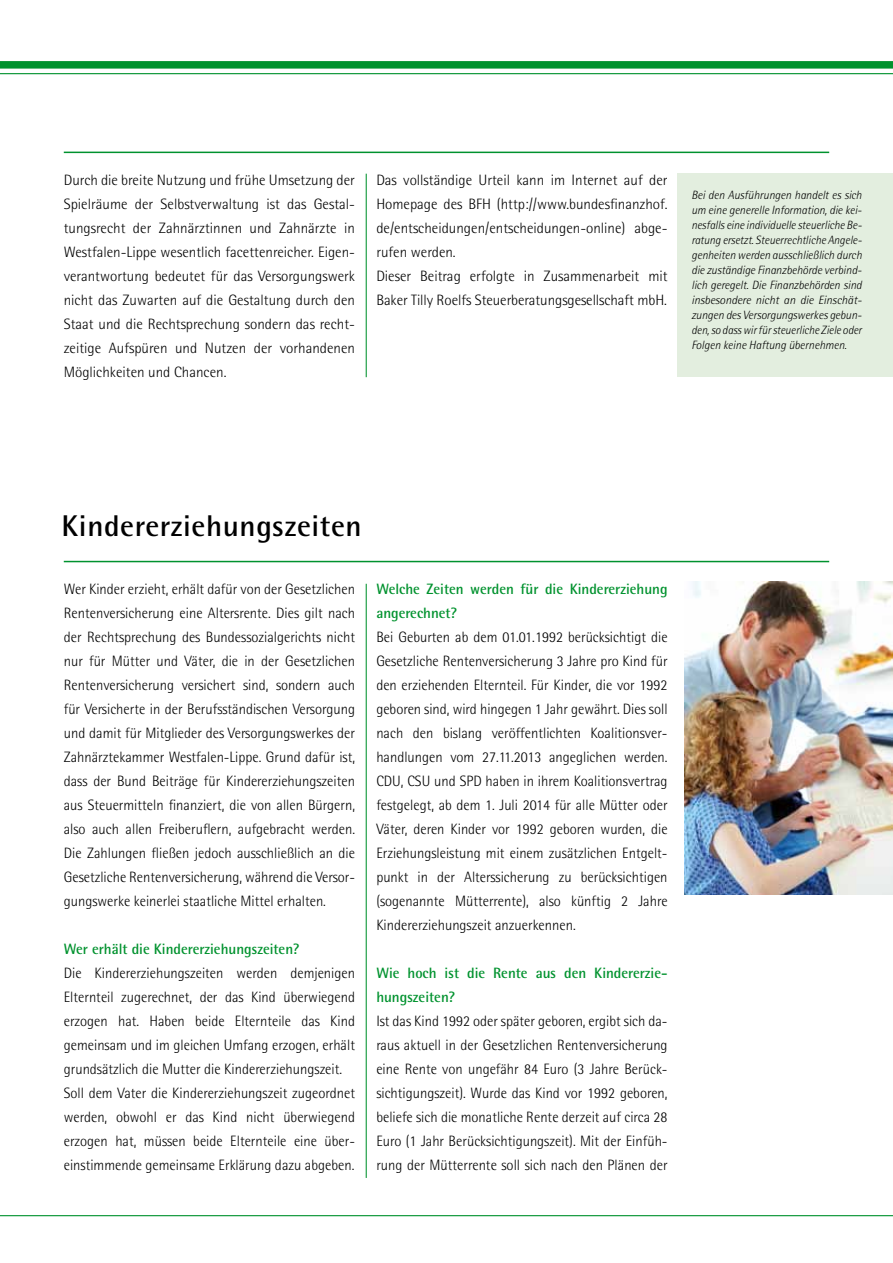
<style>
.page{position:relative;width:893px;height:1263px;background:#fff}
.page>*{position:absolute;margin:0;border:0;box-sizing:border-box;transform-origin:0 0}
.t1{font:700 30px "Rotis Semi Sans";letter-spacing:.02em;color:#000}
.t2{font:300 15px/24px "Rotis Semi Sans";color:#000;text-align:justify}
.t3{font:700 15px/24px "Rotis Semi Sans";color:#00922e}
.t4{font:italic 300 12px/15px "Rotis Semi Sans";color:#000;text-align:justify}
</style>
<div class="page">
<div style="left:0;top:61px;width:893px;height:8px;background:#00922e"></div>
<hr style="left:0;top:1215px;width:893px;height:1px;background:#00922e">
<hr style="left:0;top:73px;width:893px;height:1px;background:#00922e">
<hr style="left:64px;top:152px;width:765px;height:1px;background:#00922e">
<hr style="left:64px;top:561px;width:765px;height:1px;background:#00922e">
<hr style="left:366px;top:174px;width:1px;height:203px;background:#00922e">
<hr style="left:366px;top:584px;width:1px;height:594px;background:#00922e">
<img style="left:684px;top:582px;width:209px;height:313px">
<div style="left:677px;top:174px;width:216px;height:203px;background:#e3eedf"></div>
<p class="t2" style="left:64px;top:168px;width:293px">Durch die breite Nutzung und frühe Umsetzung der Spielräume der Selbstverwaltung ist das Gestal&shy;tungsrecht der Zahnärztinnen und Zahnärzte in Westfalen-Lippe wesentlich facettenreicher. Eigen&shy;verantwortung bedeutet für das Versorgungswerk nicht das Zuwarten auf die Gestaltung durch den Staat und die Rechtsprechung sondern das recht&shy;zeitige Aufspüren und Nutzen der vorhandenen Möglichkeiten und Chancen.</p>
<p class="t2" style="left:376px;top:168px;width:293px;text-align:left">Das vollständige Urteil kann im Internet auf der Homepage des BFH (http://www.bundesfinanzhof. de/entscheidungen/entscheidungen-online) abge&shy;rufen werden.<br>Dieser Beitrag erfolgte in Zusammenarbeit mit Baker Tilly Roelfs Steuerberatungsgesellschaft mbH.</p>
<p class="t4" style="left:691px;top:187px;width:172px">Bei den Ausführungen handelt es sich um eine generelle Information, die kei&shy;nesfalls eine individuelle steuerliche Be&shy;ratung ersetzt. Steuerrechtliche Angele&shy;genheiten werden ausschließlich durch die zuständige Finanzbehörde verbind&shy;lich geregelt. Die Finanzbehörden sind insbesondere nicht an die Einschät&shy;zungen des Versorgungswerkes gebun&shy;den, so dass wir für steuerliche Ziele oder Folgen keine Haftung übernehmen.</p>
<h1 class="t1" style="left:62px;top:507px;width:301px">Kindererziehungszeiten</h1>
<p class="t2" style="left:64px;top:577px;width:293px">Wer Kinder erzieht, erhält dafür von der Gesetzlichen Rentenversicherung eine Altersrente. Dies gilt nach der Rechtsprechung des Bundessozialgerichts nicht nur für Mütter und Väter, die in der Gesetzlichen Rentenversicherung versichert sind, sondern auch für Versicherte in der Berufsständischen Versorgung und damit für Mitglieder des Versorgungswerkes der Zahnärztekammer Westfalen-Lippe. Grund dafür ist, dass der Bund Beiträge für Kindererziehungszeiten aus Steuermitteln finanziert, die von allen Bürgern, also auch allen Freiberuflern, aufgebracht werden.<br>Die Zahlungen fließen jedoch ausschließlich an die Gesetzliche Rentenversicherung, während die Versor&shy;gungswerke keinerlei staatliche Mittel erhalten.</p>
<p class="t3" style="left:64px;top:937px;width:237px">Wer erhält die Kindererziehungszeiten?</p>
<p class="t2" style="left:64px;top:961px;width:293px;text-align:left">Die Kindererziehungszeiten werden demjenigen Elternteil zugerechnet, der das Kind überwiegend erzogen hat. Haben beide Elternteile das Kind gemeinsam und im gleichen Umfang erzogen, erhält grundsätzlich die Mutter die Kindererziehungszeit.<br>Soll dem Vater die Kindererziehungszeit zugeordnet werden, obwohl er das Kind nicht überwiegend erzogen hat, müssen beide Elternteile eine über&shy;einstimmende gemeinsame Erklärung dazu abgeben.</p>
<p class="t3" style="left:376px;top:577px;width:293px">Welche Zeiten werden für die Kindererziehung angerechnet?</p>
<p class="t2" style="left:376px;top:625px;width:293px">Bei Geburten ab dem 01.01.1992 berücksichtigt die Gesetzliche Rentenversicherung 3 Jahre pro Kind für den erziehenden Elternteil. Für Kinder, die vor 1992 geboren sind, wird hingegen 1 Jahr gewährt. Dies soll nach den bislang veröffentlichten Koalitionsver&shy;handlungen vom 27.11.2013 angeglichen werden.<br>CDU, CSU und SPD haben in ihrem Koalitionsvertrag festgelegt, ab dem 1. Juli 2014 für alle Mütter oder Väter, deren Kinder vor 1992 geboren wurden, die Erziehungsleistung mit einem zusätzlichen Entgelt&shy;punkt in der Alterssicherung zu berücksichtigen (sogenannte Mütterrente), also künftig 2 Jahre Kindererziehungszeit anzuerkennen.</p>
<p class="t3" style="left:376px;top:961px;width:293px">Wie hoch ist die Rente aus den Kindererzie&shy;hungszeiten?</p>
<p class="t2" style="left:376px;top:1009px;width:293px">Ist das Kind 1992 oder später geboren, ergibt sich da&shy;raus aktuell in der Gesetzlichen Rentenversicherung eine Rente von ungefähr 84 Euro (3 Jahre Berück&shy;sichtigungszeit). Wurde das Kind vor 1992 geboren, beliefe sich die monatliche Rente derzeit auf circa 28<br>Euro (1 Jahr Berücksichtigungszeit). Mit der Einfüh&shy;rung der Mütterrente soll sich nach den Plänen der</p>
</div>
